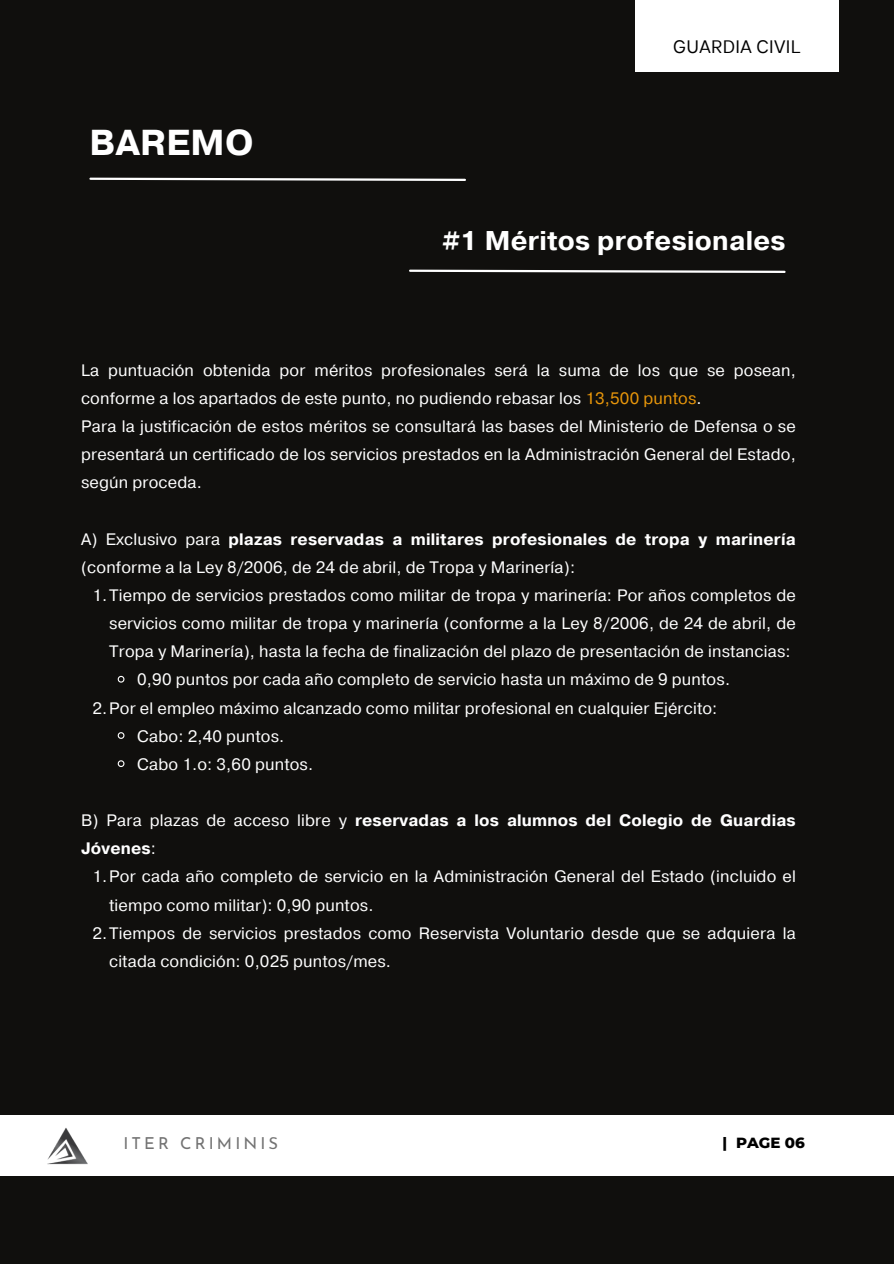
<style>
.page{position:relative;width:894px;height:1264px;background:#fff}
.page>*{position:absolute;margin:0;border:0;box-sizing:border-box;transform-origin:0 0}
.t1{font:700 35.85px "Pragmatica";letter-spacing:.01em;color:#fff}
.t2{font:700 27px "Pragmatica";letter-spacing:.01em;color:#fff}
.t3{font:18px "TT Interphases";letter-spacing:.02em;color:#000001}
.t4{font:16.5px/28.2px "Pragmatica";letter-spacing:.01em;color:#fff}
.t5{font:700 16.5px/28.2px "Pragmatica";letter-spacing:.01em;color:#fff}
.t6{font:16.5px "Josefin Sans";letter-spacing:.185em;color:#737373}
.t7{font:800 15px "Montserrat";color:#000}
.s1{color:#e8960a}
.s2{font-weight:700}
.s3{font-weight:400}
</style>
<div class="page">
<div style="left:0;top:0;width:893px;height:1263px;background:#100f0d"></div>
<div style="left:634px;top:0;width:204px;height:72px;background:#fff"></div>
<svg style="left:89px;top:177px;width:377px;height:4px"></svg>
<div style="left:0;top:1115px;width:893px;height:60px;background:#fff"></div>
<img style="left:47px;top:1128px;width:41px;height:37px">
<svg style="left:117px;top:675px;width:8px;height:8px"></svg>
<svg style="left:117px;top:732px;width:8px;height:7px"></svg>
<svg style="left:117px;top:760px;width:8px;height:7px"></svg>
<svg style="left:409px;top:269px;width:377px;height:4px"></svg>
<h1 class="t1" style="left:89px;top:119px;width:166px">BAREMO</h1>
<h3 class="t3" style="left:673px;top:35px;width:129px">GUARDIA CIVIL</h3>
<p class="t2" style="left:442px;top:223px;width:344px">#1 Méritos profesionales</p>
<p class="t4" style="left:81px;top:357px;width:716px">La puntuación obtenida por méritos profesionales será la suma de los que se posean, conforme a los apartados de este punto, no pudiendo rebasar los <span class="s1">13,500 puntos</span>.<br>Para la justificación de estos méritos se consultará las bases del Ministerio de Defensa o se presentará un certificado de los servicios prestados en la Administración General del Estado, segú n proceda.</p>
<p class="t4" style="left:81px;top:525px;width:716px">A) Exclusivo para <span class="s2">plazas reservadas a militares profesionales de tropa y marinería </span>(conforme a la Ley 8/2006, de 24 de abril, de Tropa y Marinería):</p>
<p class="t4" style="left:109px;top:582px;width:688px;text-align:justify;text-indent:-17px">1.Tiempo de servicios prestados como militar de tropa y marinería: Por años completos de servicios como militar de tropa y marinería (conforme a la Ley 8/2006, de 24 de abril, de Tropa y Marinería), hasta la fecha de finalización del plazo de presentación de instancias:</p>
<p class="t4" style="left:137px;top:666px;width:594px">0,90 puntos por cada año completo de servicio hasta un máximo de 9 puntos.</p>
<p class="t4" style="left:92px;top:694px;width:626px">2.Por el empleo máximo alcanzado como militar profesional en cualquier Ejército:</p>
<h4 class="t4" style="left:137px;top:722px;width:149px">Cabo: 2,40 puntos.</h4>
<p class="t4" style="left:137px;top:750px;width:177px">Cabo 1.o: 3,60 puntos.</p>
<p class="t5" style="left:81px;top:807px;width:716px"><span class="s3">B) Para plazas de acceso libre y</span> reservadas a los alumnos del Colegio de Guardias<br>Jóvenes<span class="s3">:</span></p>
<p class="t4" style="left:109px;top:863px;width:688px;text-indent:-17px">1.Por cada año completo de servicio en la Administración General del Estado (incluido el tiempo como militar): 0,90 puntos.</p>
<h3 class="t4" style="left:109px;top:919px;width:688px;text-indent:-17px">2.Tiempos de servicios prestados como Reservista Voluntario desde que se adquiera la citada condición: 0,025 puntos/mes.</h3>
<h4 class="t6" style="left:123px;top:1136px;width:156px">ITER CRIMINIS</h4>
<h4 class="t7" style="left:722px;top:1133px;width:84px">| PAGE 06</h4>
</div>
